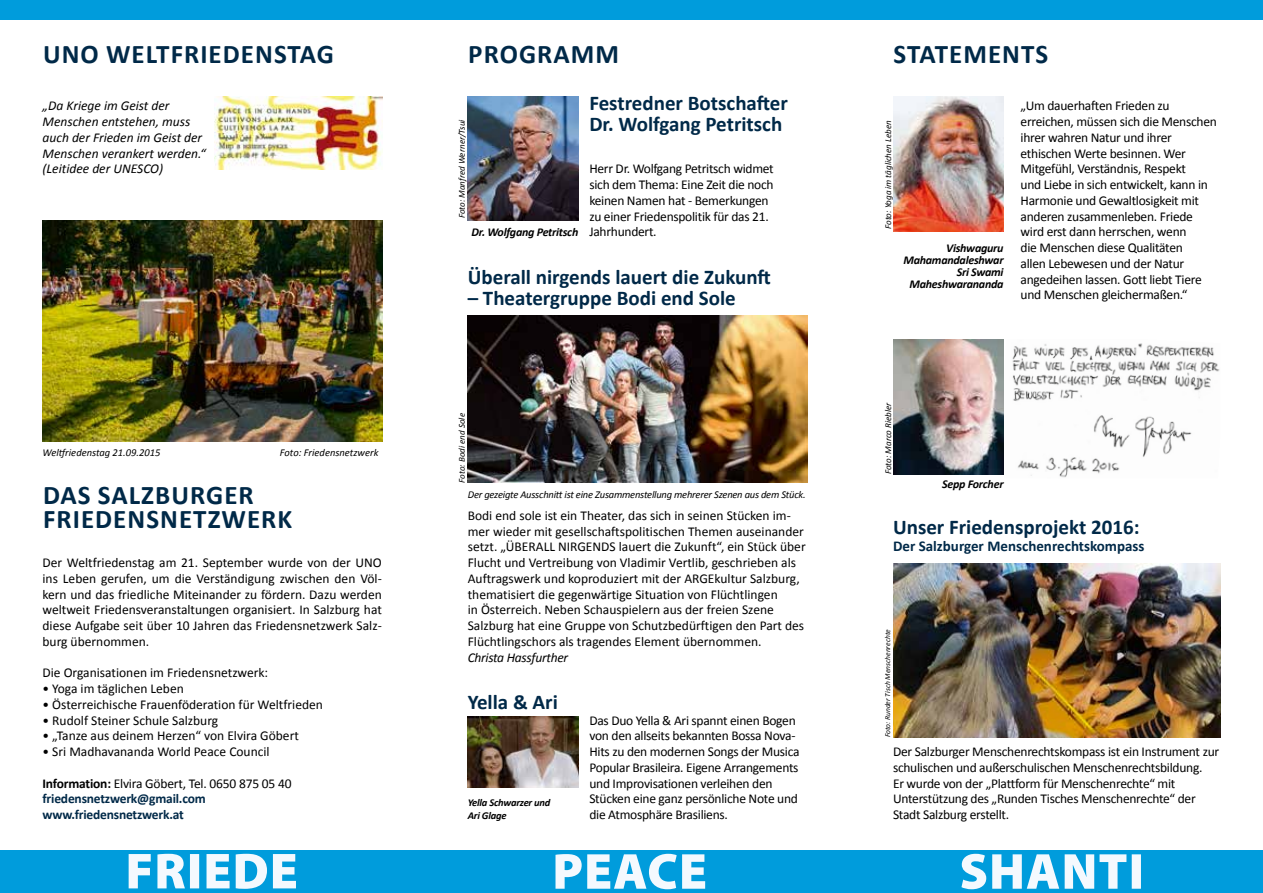
<style>
.page{position:relative;width:1263px;height:893px;background:#fff}
.page>*{position:absolute;margin:0;border:0;box-sizing:border-box;transform-origin:0 0}
.t1{font:700 27px/24px "Calibri";letter-spacing:.04em;color:#002948}
.t2{font:700 21px/21px "Calibri";color:#002948}
.t3{font:700 15px "Calibri";color:#002948}
.t4{font:13.5px/15.8px "Calibri";letter-spacing:-.02em;color:#000}
.t5{font:13.5px/15.8px "Calibri";color:#000}
.t6{font:italic 13.5px/15.8px "Calibri";color:#000}
.t7{font:700 13.5px/15.8px "Calibri";letter-spacing:-.015em;color:#002948}
.t8{font:italic 13.5px "Calibri";letter-spacing:-.02em;color:#000}
.t9{font:italic 700 12px/12px "Calibri";letter-spacing:-.02em;color:#000;text-align:right}
.t10{font:italic 10.5px "Calibri";letter-spacing:-.02em;color:#000}
.t11{font:italic 10.5px "Calibri";color:#000}
.t12{font:italic 700 10.5px/13.5px "Calibri";letter-spacing:-.02em;color:#000}
.t13{font:italic 9px "Calibri";color:#000}
.t14{font:italic 7.5px "Calibri";color:#000}
.s1{color:#000}
.s2{font-weight:400;color:#000}
</style>
<div class="page">
<div style="left:0;top:0;width:1263px;height:20px;background:#009cdc"></div>
<img style="left:214px;top:96px;width:169px;height:73px">
<img style="left:43px;top:220px;width:340px;height:221px">
<img style="left:893px;top:339px;width:110px;height:135px">
<img style="left:1012px;top:343px;width:208px;height:135px">
<img style="left:893px;top:96px;width:110px;height:135px">
<img style="left:468px;top:96px;width:110px;height:124px">
<img style="left:468px;top:315px;width:340px;height:168px">
<img style="left:468px;top:716px;width:110px;height:72px">
<div style="left:0;top:850px;width:1263px;height:43px;background:#009cdc"></div>
<svg style="left:129px;top:854px;width:167px;height:35px"></svg>
<svg style="left:555px;top:854px;width:150px;height:35px"></svg>
<svg style="left:961px;top:854px;width:180px;height:35px"></svg>
<img style="left:893px;top:563px;width:327px;height:174px">
<h1 class="t1" style="left:43px;top:41px;width:293px">UNO WELTFRIEDENSTAG</h1>
<p class="t6" style="left:43px;top:97px;width:165px">„Da Kriege im Geist der<br>Menschen entstehen, muss auch der Frieden im Geist der<br>Menschen verankert werden.“ (Leitidee der UNESCO)</p>
<p class="t11" style="left:43px;top:445px;width:120px">Weltfriedenstag 21.09.2015</p>
<p class="t11" style="left:280px;top:445px;width:100px">Foto: Friedensnetzwerk</p>
<h1 class="t1" style="left:43px;top:482px;width:251px">DAS SALZBURGER<br>FRIEDENSNETZWERK</h1>
<p class="t4" style="left:43px;top:554px;width:341px;text-align:justify">Der Weltfriedenstag am 21. September wurde von der UNO ins Leben gerufen, um die Verständigung zwischen den Völ&shy;kern und das friedliche Miteinander zu fördern. Dazu werden weltweit Friedensveranstaltungen organisiert. In Salzburg hat diese Aufgabe seit über 10 Jahren das Friedensnetzwerk Salz&shy;burg übernommen.</p>
<p class="t5" style="left:43px;top:665px;width:227px">Die Organisationen im Friedensnetzwerk:</p>
<p class="t5" style="left:43px;top:680px;width:143px">• Yoga im täglichen Leben</p>
<p class="t5" style="left:43px;top:696px;width:282px">• Österreichische Frauenföderation für Weltfrieden</p>
<p class="t5" style="left:43px;top:712px;width:177px">• Rudolf Steiner Schule Salzburg</p>
<p class="t5" style="left:43px;top:728px;width:258px">• „Tanze aus deinem Herzen“ von Elvira Göbert</p>
<p class="t5" style="left:43px;top:743px;width:229px">• Sri Madhavananda World Peace Council</p>
<p class="t7" style="left:43px;top:775px;width:251px"><span class="s1">Information:</span> <span class="s2">Elvira Göbert, Tel. 0650 875 05 40 </span>friedensnetzwerk@gmail.com www.friedensnetzwerk.at</p>
<h1 class="t1" style="left:468px;top:41px;width:152px">PROGRAMM</h1>
<h1 class="t1" style="left:893px;top:41px;width:156px">STATEMENTS</h1>
<p class="t13" style="left:456px;top:218px;width:100px;rotate:-90deg">Foto: Manfred Werner/Tsui</p>
<p class="t9" style="left:472px;top:226px;width:108px">Dr. Wolfgang Petritsch</p>
<h2 class="t2" style="left:589px;top:92px;width:200px">Festredner Botschafter<br>Dr. Wolfgang Petritsch</h2>
<p class="t4" style="left:589px;top:161px;width:186px">Herr Dr. Wolfgang Petritsch widmet sich dem Thema: Eine Zeit die noch keinen Namen hat - Bemerkungen zu einer Friedenspolitik für das 21.<br>Jahrhundert.</p>
<h2 class="t2" style="left:468px;top:265px;width:305px">Überall nirgends lauert die Zukunft</h2>
<h2 class="t2" style="left:468px;top:286px;width:270px">– Theatergruppe Bodi end Sole</h2>
<p class="t13" style="left:456px;top:483px;width:71px;rotate:-90deg">Foto: Bodi end Sole</p>
<p class="t10" style="left:468px;top:487px;width:339px">Der gezeigte Ausschnitt ist eine Zusammenstellung mehrerer Szenen aus dem Stück.</p>
<p class="t5" style="left:468px;top:507px;width:339px">Bodi end sole ist ein Theater, das sich in seinen Stücken im&shy;mer wieder mit gesellschaftspolitischen Themen auseinander setzt. „ÜBERALL NIRGENDS lauert die Zukunft“, ein Stück über Flucht und Vertreibung von Vladimir Vertlib, geschrieben als Auftragswerk und koproduziert mit der ARGEkultur Salzburg, thematisiert die gegenwärtige Situation von Flüchtlingen<br>in Österreich. Neben Schauspielern aus der freien Szene Salzburg hat eine Gruppe von Schutzbedürftigen den Part des Flüchtlingschors als tragendes Element übernommen.</p>
<p class="t8" style="left:468px;top:648px;width:102px">Christa Hassfurther</p>
<h2 class="t2" style="left:468px;top:691px;width:92px">Yella &amp; Ari</h2>
<p class="t12" style="left:468px;top:795px;width:84px">Yella Schwarzer und<br>Ari Glage</p>
<p class="t4" style="left:589px;top:712px;width:212px">Das Duo Yella &amp; Ari spannt einen Bogen von den allseits bekannten Bossa Nova-Hits zu den modernen Songs der Musica Popular Brasileira. Eigene Arrangements und Improvisationen verleihen den Stücken eine ganz persönliche Note und die Atmosphäre Brasiliens.</p>
<p class="t13" style="left:882px;top:229px;width:110px;rotate:-90deg">Foto: Yoga im täglichen Leben</p>
<p class="t9" style="left:903px;top:242px;width:102px">Vishwaguru<br>Mahamandaleshwar<br>Sri Swami<br>Maheshwarananda</p>
<p class="t4" style="left:1020px;top:98px;width:198px">„Um dauerhaften Frieden zu erreichen, müssen sich die Menschen ihrer wahren Natur und ihrer ethischen Werte besinnen. Wer<br>Mitgefühl, Verständnis, Respekt<br>und Liebe in sich entwickelt, kann in<br>Harmonie und Gewaltlosigkeit mit anderen zusammenleben. Friede wird erst dann herrschen, wenn<br>die Menschen diese Qualitäten<br>allen Lebewesen und der Natur angedeihen lassen. Gott liebt Tiere und Menschen gleichermaßen.“</p>
<p class="t13" style="left:882px;top:474px;width:73px;rotate:-90deg">Foto: Marco Riebler</p>
<p class="t9" style="left:942px;top:478px;width:63px">Sepp Forcher</p>
<h2 class="t2" style="left:893px;top:516px;width:248px">Unser Friedensprojekt 2016:</h2>
<p class="t3" style="left:893px;top:536px;width:253px">Der Salzburger Menschenrechtskompass</p>
<p class="t14" style="left:882px;top:737px;width:109px;rotate:-90deg">Foto: Runder Tisch Menschenrechte</p>
<p class="t4" style="left:893px;top:743px;width:328px">Der Salzburger Menschenrechtskompass ist ein Instrument zur schulischen und außerschulischen Menschenrechtsbildung.<br>Er wurde von der „Plattform für Menschenrechte“ mit Unterstützung des „Runden Tisches Menschenrechte“ der Stadt Salzburg erstellt.</p>
</div>
